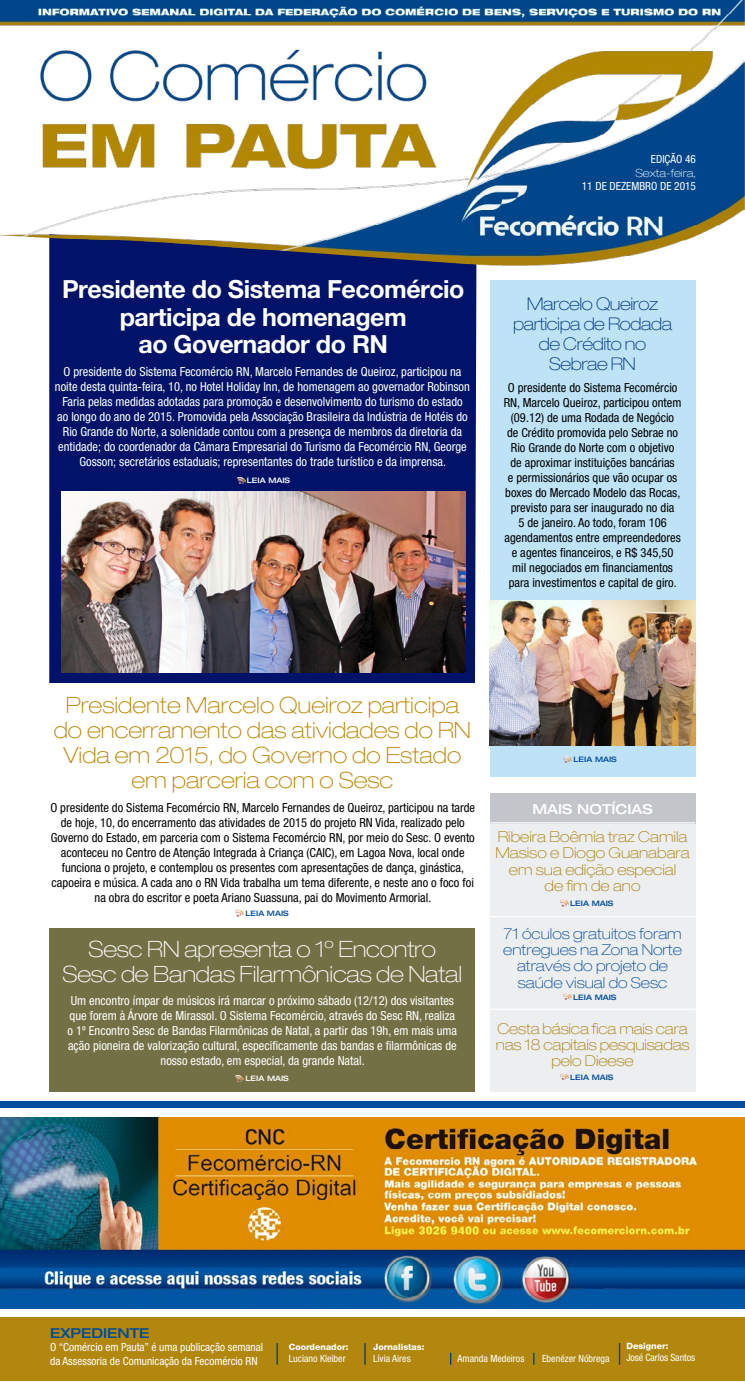
<style>
.page{position:relative;width:745px;height:1382px;background:#fff}
.page>*{position:absolute;margin:0;border:0;box-sizing:border-box;transform-origin:0 0}
.t1{font:700 25px/27.5px "Helvetica Neue LT Pro";letter-spacing:-.02em;color:#fff;text-align:center}
.t2{font:100 expanded 22.5px/25px "Helvetica Neue LT Pro";color:#bc8400;text-align:center}
.t3{font:100 expanded 22.5px/25px "Helvetica Neue LT Pro";letter-spacing:-.01em;color:#fff;text-align:center}
.t4{font:100 expanded 17.5px/20px "Helvetica Neue LT Pro";letter-spacing:-.025em;color:#003687;text-align:center}
.t5{font:100 expanded 15px/16.2px "Helvetica Neue LT Pro";color:#aa800a;text-align:center}
.t6{font:100 expanded 15px/16.2px "Helvetica Neue LT Pro";color:#004b9c;text-align:center}
.t7{font:500 expanded 13.75px "Helvetica Neue LT Pro";color:#fff}
.t8{font:500 expanded 13.75px "Helvetica Neue LT Pro";color:#004b9c}
.t9{font:condensed 12.5px/15px "Helvetica Neue LT Pro";color:#000;text-align:center}
.t10{font:condensed 12.5px/15px "Helvetica Neue LT Pro";color:#fff;text-align:center}
.t11{font:condensed 11.25px/13.5px "Helvetica Neue LT Pro";color:#fff}
.t12{font:100 expanded 11.25px "Helvetica Neue LT Pro";color:#fff}
.t13{font:condensed 10px "Helvetica Neue LT Pro";color:#fff}
.t14{font:800 8.75px "Helvetica Neue LT Pro";color:#fff}
.t15{font:500 expanded 7.5px "Helvetica Neue LT Pro";color:#004b9c}
.t16{font:500 expanded 7.5px "Helvetica Neue LT Pro";color:#fff}
</style>
<div class="page">
<div style="left:489px;top:280px;width:205px;height:497px;background:#bee3f7"></div>
<div style="left:49px;top:284px;width:427px;height:399px;background:#001368"></div>
<div style="left:49px;top:928px;width:425px;height:163px;background:#747045"></div>
<div style="left:0;top:1102px;width:744px;height:6px;background:#004b9c"></div>
<div style="left:0;top:1317px;width:744px;height:64px;background:#b1870e"></div>
<svg style="left:276px;top:1343px;width:1px;height:22px"></svg>
<svg style="left:364px;top:1343px;width:1px;height:22px"></svg>
<svg style="left:533px;top:1353px;width:1px;height:12px"></svg>
<svg style="left:450px;top:1353px;width:1px;height:12px"></svg>
<svg style="left:618px;top:1343px;width:1px;height:22px"></svg>
<img style="left:0;top:1118px;width:744px;height:191px">
<svg style="left:236px;top:1075px;width:8px;height:7px"></svg>
<img style="left:0;top:0;width:744px;height:284px">
<div style="left:489px;top:793px;width:205px;height:298px;background:#edeef0"></div>
<div style="left:489px;top:793px;width:205px;height:30px;background:#c3c5ca"></div>
<hr style="left:489px;top:822px;width:205px;height:1px;background:#fff">
<hr style="left:489px;top:916px;width:205px;height:1px;background:#fff">
<hr style="left:489px;top:1008px;width:205px;height:2px;background:#fff">
<svg style="left:563px;top:994px;width:8px;height:6px"></svg>
<svg style="left:560px;top:900px;width:8px;height:6px"></svg>
<svg style="left:236px;top:910px;width:8px;height:6px"></svg>
<svg style="left:560px;top:1073px;width:8px;height:7px"></svg>
<svg style="left:563px;top:756px;width:8px;height:6px"></svg>
<svg style="left:237px;top:477px;width:8px;height:6px"></svg>
<img style="left:489px;top:601px;width:206px;height:144px">
<img style="left:61px;top:492px;width:404px;height:181px">
<p class="t11" style="left:650px;top:153px;width:46px">EDIÇÃO 46</p>
<p class="t12" style="left:635px;top:166px;width:62px">Sexta-feira,</p>
<p class="t11" style="left:581px;top:180px;width:65px">11 de DEZEMbro</p>
<p class="t11" style="left:659px;top:180px;width:37px">de 2015</p>
<h1 class="t1" style="left:62px;top:275px;width:403px">Presidente do Sistema Fecomércio participa de homenagem<br>ao Governador do RN</h1>
<p class="t10" style="left:55px;top:364px;width:416px">O presidente do Sistema Fecomércio RN, Marcelo Fernandes de Queiroz, participou na noite desta quinta-feira, 10, no Hotel Holiday Inn, de homenagem ao governador Robinson Faria pelas medidas adotadas para promoção e desenvolvimento do turismo do estado<br>ao longo do ano de 2015. Promovida pela Associação Brasileira da Indústria de Hotéis do Rio Grande do Norte, a solenidade contou com a presença de membros da diretoria da entidade; do coordenador da Câmara Empresarial do Turismo da Fecomércio RN, George Gosson; secretários estaduais; representantes do trade turístico e da imprensa.</p>
<p class="t16" style="left:247px;top:476px;width:45px">LEIA MAIS</p>
<h3 class="t4" style="left:513px;top:294px;width:160px">Marcelo Queiroz participa de Rodada de Crédito no<br>Sebrae RN</h3>
<p class="t9" style="left:503px;top:380px;width:179px">O presidente do Sistema Fecomércio RN, Marcelo Queiroz, participou ontem (09.12) de uma Rodada de Negócio de Crédito promovida pelo Sebrae no Rio Grande do Norte com o objetivo de aproximar instituições bancárias<br>e permissionários que vão ocupar os boxes do Mercado Modelo das Rocas, previsto para ser inaugurado no dia<br>5 de janeiro. Ao todo, foram 106 agendamentos entre empreendedores e agentes financeiros, e R$ 345,50 mil negociados em financiamentos para investimentos e capital de giro.</p>
<h2 class="t2" style="left:54px;top:692px;width:418px">Presidente Marcelo Queiroz participa do encerramento das atividades do RN<br>Vida em 2015, do Governo do Estado em parceria com o Sesc</h2>
<p class="t9" style="left:50px;top:800px;width:426px">O presidente do Sistema Fecomércio RN, Marcelo Fernandes de Queiroz, participou na tarde de hoje, 10, do encerramento das atividades de 2015 do projeto RN Vida, realizado pelo Governo do Estado, em parceria com o Sistema Fecomércio RN, por meio do Sesc. O evento aconteceu no Centro de Atenção Integrada à Criança (CAIC), em Lagoa Nova, local onde funciona o projeto, e contemplou os presentes com apresentações de dança, ginástica, capoeira e música. A cada ano o RN Vida trabalha um tema diferente, e neste ano o foco foi na obra do escritor e poeta Ariano Suassuna, pai do Movimento Armorial.</p>
<p class="t15" style="left:245px;top:908px;width:45px">LEIA MAIS</p>
<h2 class="t3" style="left:63px;top:937px;width:401px">Sesc RN apresenta o 1º Encontro<br>Sesc de Bandas Filarmônicas de Natal</h2>
<p class="t10" style="left:68px;top:993px;width:391px">Um encontro ímpar de músicos irá marcar o próximo sábado (12/12) dos visitantes que forem à Árvore de Mirassol. O Sistema Fecomércio, através do Sesc RN, realiza o 1º Encontro Sesc de Bandas Filarmônicas de Natal, a partir das 19h, em mais uma ação pioneira de valorização cultural, especificamente das bandas e filarmônicas de nosso estado, em especial, da grande Natal.</p>
<p class="t16" style="left:245px;top:1074px;width:45px">LEIA MAIS</p>
<p class="t15" style="left:573px;top:755px;width:45px">LEIA MAIS</p>
<p class="t7" style="left:532px;top:801px;width:122px">MAIS NOTÍCIAS</p>
<p class="t5" style="left:495px;top:828px;width:196px">Ribeira Boêmia traz Camila<br>Masiso e Diogo Guanabara em sua edição especial<br>de fim de ano</p>
<p class="t15" style="left:570px;top:898px;width:45px">LEIA MAIS</p>
<p class="t6" style="left:503px;top:925px;width:180px">71 óculos gratuitos foram entregues na Zona Norte através do projeto de saúde visual do Sesc</p>
<p class="t15" style="left:573px;top:992px;width:45px">LEIA MAIS</p>
<p class="t5" style="left:495px;top:1020px;width:195px">Cesta básica fica mais cara nas 18 capitais pesquisadas pelo Dieese</p>
<p class="t15" style="left:570px;top:1072px;width:45px">LEIA MAIS</p>
<p class="t8" style="left:50px;top:1324px;width:101px">EXPEDIENTE</p>
<p class="t11" style="left:50px;top:1340px;width:214px">O “Comércio em Pauta” é uma publicação semanal da Assessoria de Comunicação da Fecomércio RN</p>
<p class="t14" style="left:288px;top:1342px;width:61px">Coordenador:</p>
<p class="t13" style="left:288px;top:1353px;width:58px">Luciano Kleiber</p>
<p class="t14" style="left:373px;top:1342px;width:53px">Jornalistas:</p>
<p class="t13" style="left:373px;top:1353px;width:39px">Lívia Aires</p>
<p class="t13" style="left:457px;top:1353px;width:68px">Amanda Medeiros</p>
<p class="t13" style="left:541px;top:1353px;width:69px">Ebenézer Nóbrega</p>
<p class="t14" style="left:626px;top:1341px;width:44px">Designer:</p>
<p class="t13" style="left:626px;top:1352px;width:70px">José Carlos Santos</p>
</div>
